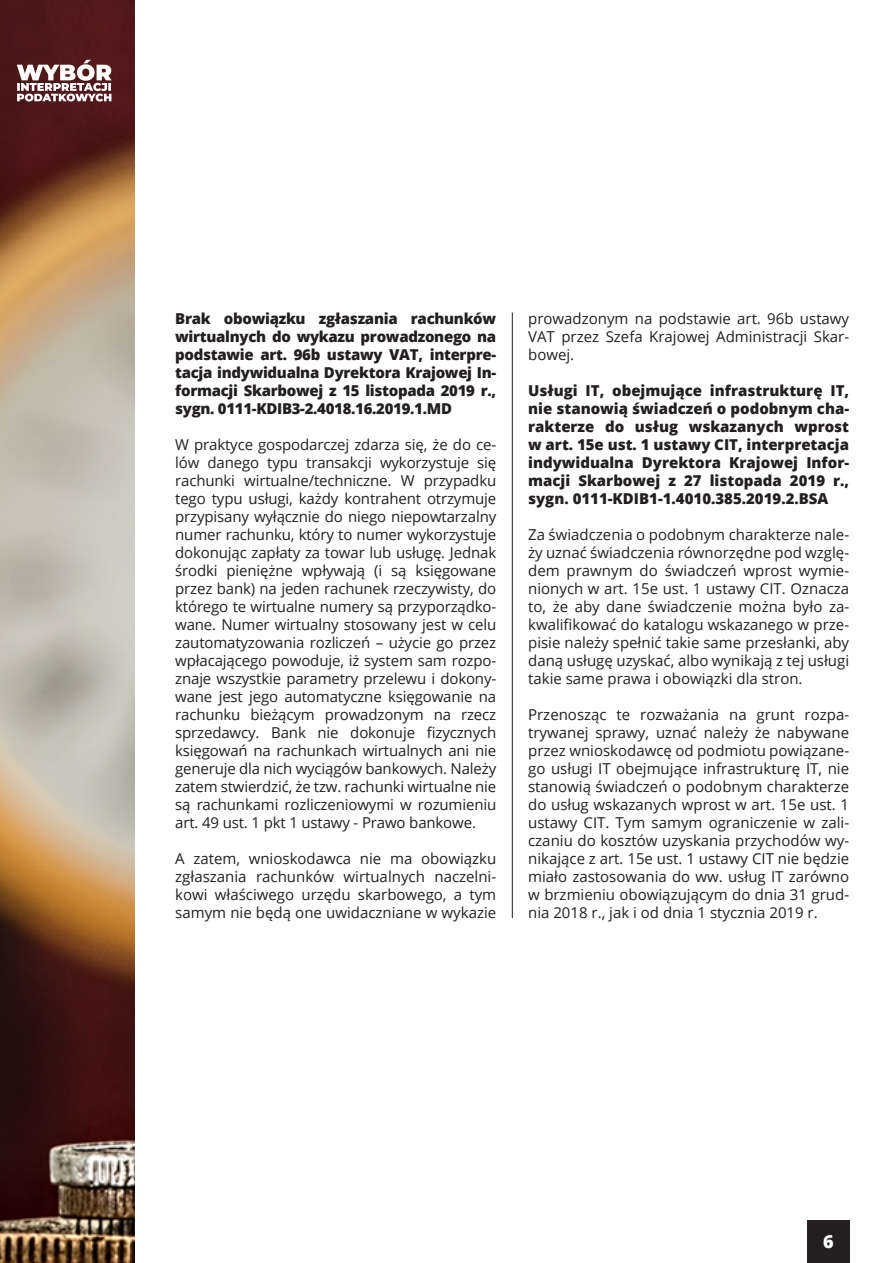
<style>
.page{position:relative;width:893px;height:1263px;background:#fff}
.page>*{position:absolute;margin:0;border:0;box-sizing:border-box;transform-origin:0 0}
.t1{font:800 18px "Open Sans";color:#fff}
.t2{font:15px/18px "Open Sans";color:#231f20;text-align:justify}
.t3{font:800 15px/18px "Open Sans";letter-spacing:-.01em;color:#231f20;text-align:justify}
</style>
<div class="page">
<div style="left:807px;top:1221px;width:42px;height:42px;background:#231f20"></div>
<img style="left:0;top:0;width:134px;height:1263px">
<img style="left:17px;top:60px;width:95px;height:31px">
<hr style="left:512px;top:313px;width:1px;height:605px;background:#231f20">
<p class="t3" style="left:175px;top:309px;width:323px">Brak obowiązku zgłaszania rachunków wirtualnych do wykazu prowadzonego na podstawie art. 96b ustawy VAT, interpre&shy;tacja indywidualna Dyrektora Krajowej In&shy;formacji Skarbowej z 15 listopada 2019 r., sygn. 0111-KDIB3-2.4018.16.2019.1.MD</p>
<p class="t2" style="left:175px;top:435px;width:323px">W praktyce gospodarczej zdarza się, że do ce&shy;lów danego typu transakcji wykorzystuje się rachunki wirtualne/techniczne. W przypadku tego typu usługi, każdy kontrahent otrzymuje przypisany wyłącznie do niego niepowtarzalny numer rachunku, który to numer wykorzystuje dokonując zapłaty za towar lub usługę. Jednak środki pieniężne wpływają (i są księgowane przez bank) na jeden rachunek rzeczywisty, do którego te wirtualne numery są przyporządko&shy;wane. Numer wirtualny stosowany jest w celu zautomatyzowania rozliczeń – użycie go przez wpłacającego powoduje, iż system sam rozpo&shy;znaje wszystkie parametry przelewu i dokony&shy;wane jest jego automatyczne księgowanie na rachunku bieżącym prowadzonym na rzecz sprzedawcy. Bank nie dokonuje fizycznych księgowań na rachunkach wirtualnych ani nie generuje dla nich wyciągów bankowych. Należy zatem stwierdzić, że tzw. rachunki wirtualne nie są rachunkami rozliczeniowymi w rozumieniu art. 49 ust. 1 pkt 1 ustawy - Prawo bankowe.</p>
<p class="t2" style="left:175px;top:849px;width:323px">A zatem, wnioskodawca nie ma obowiązku zgłaszania rachunków wirtualnych naczelni&shy;kowi właściwego urzędu skarbowego, a tym samym nie będą one uwidaczniane w wykazie</p>
<p class="t2" style="left:528px;top:309px;width:323px">prowadzonym na podstawie art. 96b ustawy VAT przez Szefa Krajowej Administracji Skar&shy;bowej.</p>
<p class="t3" style="left:528px;top:381px;width:323px">Usługi IT, obejmujące infrastrukturę IT, nie stanowią świadczeń o podobnym cha&shy;rakterze do usług wskazanych wprost w art. 15e ust. 1 ustawy CIT, interpretacja indywidualna Dyrektora Krajowej Infor&shy;macji Skarbowej z 27 listopada 2019 r., sygn. 0111-KDIB1-1.4010.385.2019.2.BSA</p>
<p class="t2" style="left:528px;top:525px;width:323px">Za świadczenia o podobnym charakterze nale&shy;ży uznać świadczenia równorzędne pod wzglę&shy;dem prawnym do świadczeń wprost wymie&shy;nionych w art. 15e ust. 1 ustawy CIT. Oznacza to, że aby dane świadczenie można było za&shy;kwalifikować do katalogu wskazanego w prze&shy;pisie należy spełnić takie same przesłanki, aby daną usługę uzyskać, albo wynikają z tej usługi takie same prawa i obowiązki dla stron.</p>
<p class="t2" style="left:528px;top:705px;width:323px">Przenosząc te rozważania na grunt rozpa&shy;trywanej sprawy, uznać należy że nabywane przez wnioskodawcę od podmiotu powiązane&shy;go usługi IT obejmujące infrastrukturę IT, nie stanowią świadczeń o podobnym charakterze do usług wskazanych wprost w art. 15e ust. 1 ustawy CIT. Tym samym ograniczenie w zali&shy;czaniu do kosztów uzyskania przychodów wy&shy;nikające z art. 15e ust. 1 ustawy CIT nie będzie miało zastosowania do ww. usług IT zarówno w brzmieniu obowiązującym do dnia 31 grud&shy;nia 2018 r., jak i od dnia 1 stycznia 2019 r.</p>
<p class="t1" style="left:823px;top:1228px;width:12px">6</p>
</div>
